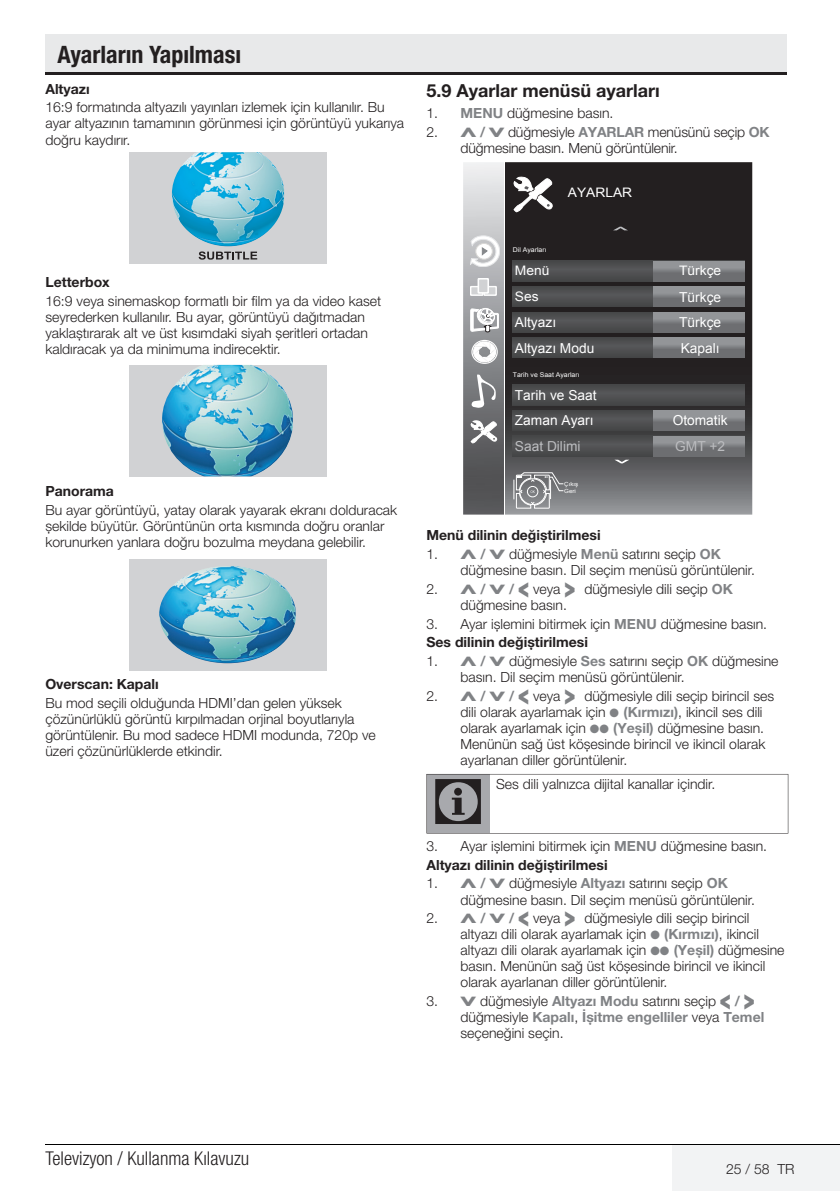
<style>
.page{position:relative;width:840px;height:1191px;background:#fff}
.page>*{position:absolute;margin:0;border:0;box-sizing:border-box;transform-origin:0 0}
.t1{font:700 condensed 24px "Helvetica Neue LT Pro";color:#231f20}
.t2{font:300 condensed 19px "Helvetica Neue LT Pro";color:#231f20}
.t3{font:700 18px "Helvetica Neue LT Pro";color:#231f20}
.t4{font:300 14px/16px "Helvetica Neue LT Pro";color:#231f20}
.t5{font:700 14px "Helvetica Neue LT Pro";color:#231f20}
.t6{font:13.8px "Arial";color:#fff}
.t7{font:13.8px "Arial";color:#bcbdc0}
.t8{font:13px "Arial";color:#fff;scale:1.05 1}
.t9{font:6.6px "Arial";color:#fff;scale:1.05 1}
.t10{font:5.6px/7.4px "Arial";color:#fff;scale:1.1 1}
.s1{font-weight:700;color:#808285}
.s2{font-family:"Futura TOT";font-weight:700;color:#808285}
.s3{font-family:"Futura TOT";font-weight:700;font-size:23.8px;color:#808285}
.s4{font-weight:700}
.s5{color:#808285}
</style>
<div class="page">
<div style="left:671px;top:1145px;width:168px;height:46px;background:#f2f3f4"></div>
<hr style="left:45px;top:1144px;width:794px;height:1px;background:#000">
<div style="left:45px;top:34px;width:741px;height:40px;background:#e8e9ea"></div>
<hr style="left:45px;top:73px;width:741px;height:2px;background:#231f20">
<div style="left:129px;top:152px;width:198px;height:112px;background:#d1d2d4"></div>
<img style="left:172px;top:152px;width:112px;height:94px">
<svg style="left:198px;top:251px;width:59px;height:9px"></svg>
<div style="left:129px;top:365px;width:197px;height:111px;background:#d1d2d4"></div>
<img style="left:162px;top:365px;width:131px;height:111px">
<div style="left:129px;top:559px;width:197px;height:111px;background:#d1d2d4"></div>
<img style="left:159px;top:566px;width:136px;height:97px">
<svg style="left:505px;top:162px;width:246px;height:352px;background:#393638"></svg>
<img style="left:463px;top:162px;width:41px;height:352px">
<svg style="left:513px;top:177px;width:39px;height:35px"></svg>
<div style="left:512px;top:261px;width:232px;height:20px;background:#4e4f50"></div>
<div style="left:653px;top:261px;width:91px;height:20px;background:linear-gradient(to bottom,#9c9fa2,#656669)"></div>
<div style="left:512px;top:312px;width:232px;height:20px;background:#4e4f50"></div>
<div style="left:653px;top:312px;width:91px;height:20px;background:linear-gradient(to bottom,#9c9fa2,#656669)"></div>
<div style="left:512px;top:385px;width:232px;height:20px;background:#4e4f50"></div>
<div style="left:512px;top:286px;width:232px;height:21px;background:#4e4f50"></div>
<svg style="left:653px;top:286px;width:91px;height:21px;background:#7e8083"></svg>
<div style="left:512px;top:337px;width:232px;height:21px;background:#4e4f50"></div>
<svg style="left:653px;top:337px;width:91px;height:21px;background:#7e8083"></svg>
<div style="left:512px;top:410px;width:232px;height:20px;background:#4e4f50"></div>
<div style="left:512px;top:436px;width:232px;height:20px;background:#4e4f50"></div>
<div style="left:653px;top:410px;width:91px;height:20px;background:linear-gradient(to bottom,#9da0a3,#66676a)"></div>
<div style="left:653px;top:436px;width:91px;height:20px;background:linear-gradient(to bottom,#9c9fa2,#656669)"></div>
<svg style="left:614px;top:460px;width:15px;height:3px"></svg>
<svg style="left:612px;top:227px;width:15px;height:3px"></svg>
<svg style="left:473px;top:341px;width:22px;height:21px"></svg>
<div style="left:471px;top:340px;width:26px;height:24px;border:1px solid #fff;border-radius:50%"></div>
<svg style="left:470px;top:420px;width:26px;height:23px"></svg>
<div style="left:470px;top:286px;width:13px;height:10px;border:1px solid #fff"></div>
<div style="left:471px;top:287px;width:11px;height:7px;background:#d1d2d4"></div>
<div style="left:483px;top:286px;width:13px;height:10px;border:1px solid #fff"></div>
<svg style="left:484px;top:287px;width:11px;height:7px"></svg>
<div style="left:477px;top:278px;width:11px;height:15px;border:1px solid #fff"></div>
<div style="left:479px;top:279px;width:8px;height:13px;background:#d1d2d4"></div>
<svg style="left:470px;top:374px;width:29px;height:36px"></svg>
<svg style="left:470px;top:236px;width:29px;height:31px"></svg>
<svg style="left:470px;top:307px;width:28px;height:25px"></svg>
<svg style="left:513px;top:472px;width:50px;height:36px;background:#98999b"></svg>
<svg style="left:426px;top:774px;width:361px;height:59px"></svg>
<h1 class="t1" style="left:58px;top:40px;width:185px">Ayarların Yapılması</h1>
<p class="t5" style="left:45px;top:80px;width:46px">Altyazı</p>
<p class="t4" style="left:45px;top:99px;width:360px">16:9 formatında altyazılı yayınları izlemek için kullanılır. Bu ayar altyazının tamamının görünmesi için görüntüyü yukarıya doğru kaydırır.</p>
<p class="t5" style="left:45px;top:273px;width:66px">Letterbox</p>
<p class="t4" style="left:45px;top:292px;width:337px">16:9 veya sinemaskop formatlı bir film ya da video kaset seyrederken kullanılır. Bu ayar, görüntüyü dağıtmadan yaklaştırarak alt ve üst kısımdaki siyah şeritleri ortadan kaldıracak ya da minimuma indirecektir.</p>
<p class="t5" style="left:45px;top:482px;width:70px">Panorama</p>
<p class="t4" style="left:45px;top:501px;width:353px">Bu ayar görüntüyü, yatay olarak yayarak ekranı dolduracak şekilde büyütür. Görüntünün orta kısmında doğru oranlar korunurken yanlara doğru bozulma meydana gelebilir.</p>
<p class="t5" style="left:45px;top:675px;width:115px">Overscan: Kapalı</p>
<p class="t4" style="left:45px;top:694px;width:332px">Bu mod seçili olduğunda HDMI’dan gelen yüksek çözünürlüklü görüntü kırpılmadan orjinal boyutlarıyla görüntülenir. Bu mod sadece HDMI modunda, 720p ve üzeri çözünürlüklerde etkindir.</p>
<p class="t3" style="left:426px;top:79px;width:234px">5.9 Ayarlar menüsü ayarları</p>
<p class="t4" style="left:426px;top:105px;width:188px">1. <span class="s1">MENU</span> düğmesine basın.</p>
<p class="t4" style="left:460px;top:124px;width:310px;text-indent:-34px">2. <span class="s2">Λ</span> <span class="s1">/</span> <span class="s2">V</span> düğmesiyle <span class="s1">AYARLAR</span> menüsünü seçip <span class="s1">OK </span>düğmesine basın. Menü görüntülenir.</p>
<p class="t9" style="left:512px;top:245px;width:34px">Dil Ayarları</p>
<p class="t8" style="left:567px;top:183px;width:63px">AYARLAR</p>
<p class="t8" style="left:514px;top:262px;width:34px">Menü</p>
<p class="t8" style="left:678px;top:262px;width:42px">Türkçe</p>
<p class="t6" style="left:514px;top:313px;width:43px">Altyazı</p>
<p class="t6" style="left:678px;top:313px;width:43px">Türkçe</p>
<p class="t8" style="left:514px;top:288px;width:24px">Ses</p>
<p class="t6" style="left:678px;top:288px;width:43px">Türkçe</p>
<p class="t6" style="left:514px;top:339px;width:81px">Altyazı Modu</p>
<p class="t6" style="left:680px;top:339px;width:40px">Kapalı</p>
<p class="t9" style="left:512px;top:370px;width:65px">Tarih ve Saat Ayarları</p>
<p class="t6" style="left:514px;top:386px;width:83px">Tarih ve Saat</p>
<p class="t6" style="left:514px;top:411px;width:80px">Zaman Ayarı</p>
<p class="t7" style="left:514px;top:437px;width:67px">Saat Dilimi</p>
<p class="t6" style="left:672px;top:411px;width:56px">Otomatik</p>
<p class="t7" style="left:674px;top:437px;width:51px">GMT +2</p>
<p class="t10" style="left:564px;top:480px;width:14px">Çıkış<br>Geri</p>
<p class="t5" style="left:426px;top:526px;width:176px">Menü dilinin değiştirilmesi</p>
<p class="t4" style="left:460px;top:545px;width:296px;text-indent:-34px">1. <span class="s2">Λ</span> <span class="s1">/</span> <span class="s2">V</span> düğmesiyle <span class="s1">Menü</span> satırını seçip <span class="s1">OK </span>düğmesine basın. Dil seçim menüsü görüntülenir.</p>
<p class="t4" style="left:460px;top:580px;width:273px;text-indent:-34px">2. <span class="s2">Λ</span> <span class="s1">/</span> <span class="s2">V</span> <span class="s1">/</span> <span class="s3">&lt;</span> veya <span class="s3">&gt;</span> düğmesiyle dili seçip <span class="s1">OK </span>düğmesine basın.</p>
<p class="t4" style="left:426px;top:614px;width:342px;line-height:18.8px">3. Ayar işlemini bitirmek için <span class="s1">MENU</span> düğmesine basın.<br><span class="s4">Ses dilinin değiştirilmesi</span></p>
<p class="t4" style="left:460px;top:653px;width:319px;text-indent:-34px">1. <span class="s2">Λ</span> <span class="s1">/</span> <span class="s2">V</span> düğmesiyle <span class="s1">Ses</span> satırını seçip <span class="s1">OK</span> düğmesine basın. Dil seçim menüsü görüntülenir.</p>
<p class="t4" style="left:460px;top:688px;width:315px;text-indent:-34px">2. <span class="s2">Λ</span> <span class="s1">/</span> <span class="s2">V</span> <span class="s1">/</span> <span class="s3">&lt;</span> veya <span class="s3">&gt;</span> düğmesiyle dili seçip birincil ses dili olarak ayarlamak için <span class="s5">●</span> <span class="s1">(Kırmızı)</span>, ikincil ses dili olarak ayarlamak için <span class="s5">●●</span> <span class="s1">(Yeşil)</span> düğmesine basın.<br>Menünün sağ üst köşesinde birincil ve ikincil olarak ayarlanan diller görüntülenir.</p>
<p class="t4" style="left:496px;top:776px;width:220px">Ses dili yalnızca dijital kanallar içindir.</p>
<p class="t4" style="left:426px;top:836px;width:342px;line-height:18.8px">3. Ayar işlemini bitirmek için <span class="s1">MENU</span> düğmesine basın.<br><span class="s4">Altyazı dilinin değiştirilmesi</span></p>
<p class="t4" style="left:460px;top:875px;width:296px;text-indent:-34px">1. <span class="s2">Λ</span> <span class="s1">/</span> <span class="s2">V</span> düğmesiyle <span class="s1">Altyazı</span> satırını seçip <span class="s1">OK </span>düğmesine basın. Dil seçim menüsü görüntülenir.</p>
<p class="t4" style="left:460px;top:910px;width:325px;text-indent:-34px">2. <span class="s2">Λ</span> <span class="s1">/</span> <span class="s2">V</span> <span class="s1">/</span> <span class="s3">&lt;</span> veya <span class="s3">&gt;</span> düğmesiyle dili seçip birincil altyazı dili olarak ayarlamak için <span class="s5">●</span> <span class="s1">(Kırmızı)</span>, ikincil altyazı dili olarak ayarlamak için <span class="s5">●●</span> <span class="s1">(Yeşil)</span> düğmesine basın. Menünün sağ üst köşesinde birincil ve ikincil olarak ayarlanan diller görüntülenir.</p>
<p class="t4" style="left:460px;top:993px;width:305px;text-indent:-34px">3. <span class="s2">V</span> düğmesiyle <span class="s1">Altyazı Modu</span> satırını seçip <span class="s3">&lt;</span> <span class="s1">/</span> <span class="s3">&gt; </span>düğmesiyle <span class="s1">Kapalı</span>, <span class="s1">İşitme engelliler</span> veya <span class="s1">Temel </span>seçeneğini seçin.</p>
<h2 class="t2" style="left:45px;top:1147px;width:205px">Televizyon / Kullanma Kılavuzu</h2>
<p class="t4" style="left:725px;top:1161px;width:70px">25 / 58 TR</p>
</div>
